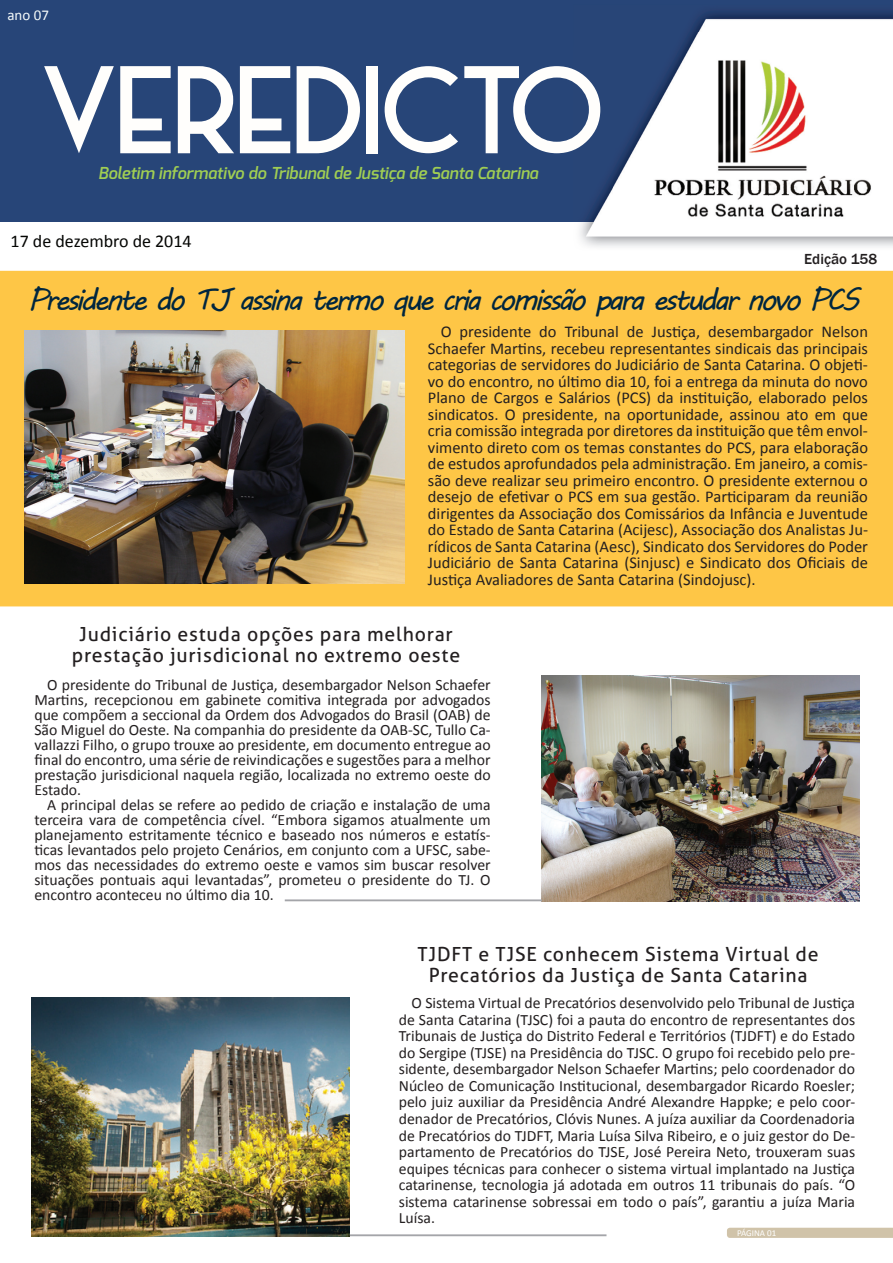
<style>
.page{position:relative;width:893px;height:1263px;background:#fff}
.page>*{position:absolute;margin:0;border:0;box-sizing:border-box;transform-origin:0 0}
.t1{font:109.05px "Alpaca Scarlett Demo";color:#fffefc}
.t2{font:30px "MV Boli";letter-spacing:-.1em;color:#00263f}
.t3{font:19.5px/21px "Aller";letter-spacing:.04em;color:#231f20;text-align:center}
.t4{font:18px "Calibri";color:#040503}
.t5{font:16.5px/16.5px "Calibri";color:#231f20;text-align:justify}
.t6{font:italic 600 16.5px "Exo";color:#a0ce53}
.t7{font:15.75px/15px "Calibri";color:#231f20;text-align:justify}
.t8{font:500 15px "Franklin Gothic";color:#231f20}
.t9{font:15px "Calibri";color:#f6fbfb}
.t10{font:9px "Calibri";color:#fff}
</style>
<div class="page">
<div style="left:0;top:271px;width:893px;height:335px;background:#fec646"></div>
<div style="left:0;top:0;width:567px;height:222px;background:#274578"></div>
<img style="left:580px;top:222px;width:313px;height:25px">
<img style="left:567px;top:44px;width:6px;height:178px">
<div style="left:567px;top:0;width:326px;height:44px;background:#274578"></div>
<img style="left:573px;top:5px;width:320px;height:43px">
<img style="left:573px;top:48px;width:40px;height:174px">
<img style="left:613px;top:32px;width:280px;height:213px">
<img style="left:25px;top:330px;width:380px;height:254px">
<img style="left:542px;top:676px;width:317px;height:225px">
<div style="left:727px;top:1228px;width:166px;height:10px;background:#d0c3a9"></div>
<hr style="left:349px;top:1234px;width:257px;height:2px;background:#a4a5a9">
<img style="left:32px;top:997px;width:317px;height:239px">
<hr style="left:285px;top:899px;width:257px;height:2px;background:#a4a5a9">
<p class="t9" style="left:7px;top:5px;width:43px">ano 07</p>
<h1 class="t1" style="left:41px;top:52px;width:564px">VEREDICTO</h1>
<p class="t6" style="left:98px;top:162px;width:442px">Boletim informativo do Tribunal de Justiça de Santa Catarina</p>
<p class="t4" style="left:11px;top:230px;width:183px">17 de dezembro de 2014</p>
<p class="t8" style="left:804px;top:249px;width:74px">Edição 158</p>
<h2 class="t2" style="left:28px;top:279px;width:833px">Presidente do TJ assina termo que cria comissão para estudar novo PCS</h2>
<p class="t5" style="left:428px;top:324px;width:442px;text-indent:13px">O presidente do Tribunal de Justiça, desembargador Nelson Schaefer Martins, recebeu representantes sindicais das principais categorias de servidores do Judiciário de Santa Catarina. O objeti&shy;vo do encontro, no último dia 10, foi a entrega da minuta do novo Plano de Cargos e Salários (PCS) da instituição, elaborado pelos sindicatos. O presidente, na oportunidade, assinou ato em que cria comissão integrada por diretores da instituição que têm envol&shy;vimento direto com os temas constantes do PCS, para elaboração de estudos aprofundados pela administração. Em janeiro, a comis&shy;são deve realizar seu primeiro encontro. O presidente externou o desejo de efetivar o PCS em sua gestão. Participaram da reunião dirigentes da Associação dos Comissários da Infância e Juventude do Estado de Santa Catarina (Acijesc), Associação dos Analistas Ju&shy;rídicos de Santa Catarina (Aesc), Sindicato dos Servidores do Poder Judiciário de Santa Catarina (Sinjusc) e Sindicato dos Oficiais de Justiça Avaliadores de Santa Catarina (Sindojusc).</p>
<p class="t3" style="left:72px;top:623px;width:390px">Judiciário estuda opções para melhorar prestação jurisdicional no extremo oeste</p>
<p class="t7" style="left:34px;top:677px;width:458px;text-indent:13px">O presidente do Tribunal de Justiça, desembargador Nelson Schaefer Martins, recepcionou em gabinete comitiva integrada por advogados que compõem a seccional da Ordem dos Advogados do Brasil (OAB) de São Miguel do Oeste. Na companhia do presidente da OAB-SC, Tullo Ca&shy;vallazzi Filho, o grupo trouxe ao presidente, em documento entregue ao final do encontro, uma série de reivindicações e sugestões para a melhor prestação jurisdicional naquela região, localizada no extremo oeste do Estado.</p>
<p class="t7" style="left:34px;top:797px;width:458px;text-indent:13px">A principal delas se refere ao pedido de criação e instalação de uma terceira vara de competência cível. “Embora sigamos atualmente um planejamento estritamente técnico e baseado nos números e estatís&shy;ticas levantados pelo projeto Cenários, em conjunto com a UFSC, sabe&shy;mos das necessidades do extremo oeste e vamos sim buscar resolver situações pontuais aqui levantadas”, prometeu o presidente do TJ. O encontro aconteceu no último dia 10.</p>
<p class="t3" style="left:418px;top:943px;width:403px">TJDFT e TJSE conhecem Sistema Virtual de<br>Precatórios da Justiça de Santa Catarina</p>
<p class="t7" style="left:399px;top:995px;width:458px;line-height:16.5px;text-indent:13px">O Sistema Virtual de Precatórios desenvolvido pelo Tribunal de Justiça de Santa Catarina (TJSC) foi a pauta do encontro de representantes dos Tribunais de Justiça do Distrito Federal e Territórios (TJDFT) e do Estado do Sergipe (TJSE) na Presidência do TJSC. O grupo foi recebido pelo pre&shy;sidente, desembargador Nelson Schaefer Martins; pelo coordenador do Núcleo de Comunicação Institucional, desembargador Ricardo Roesler; pelo juiz auxiliar da Presidência André Alexandre Happke; e pelo coor&shy;denador de Precatórios, Clóvis Nunes. A juíza auxiliar da Coordenadoria de Precatórios do TJDFT, Maria Luísa Silva Ribeiro, e o juiz gestor do De&shy;partamento de Precatórios do TJSE, José Pereira Neto, trouxeram suas equipes técnicas para conhecer o sistema virtual implantado na Justiça catarinense, tecnologia já adotada em outros 11 tribunais do país. “O sistema catarinense sobressai em todo o país”, garantiu a juíza Maria Luísa.</p>
<p class="t10" style="left:737px;top:1227px;width:41px">PÁGINA 01</p>
</div>
